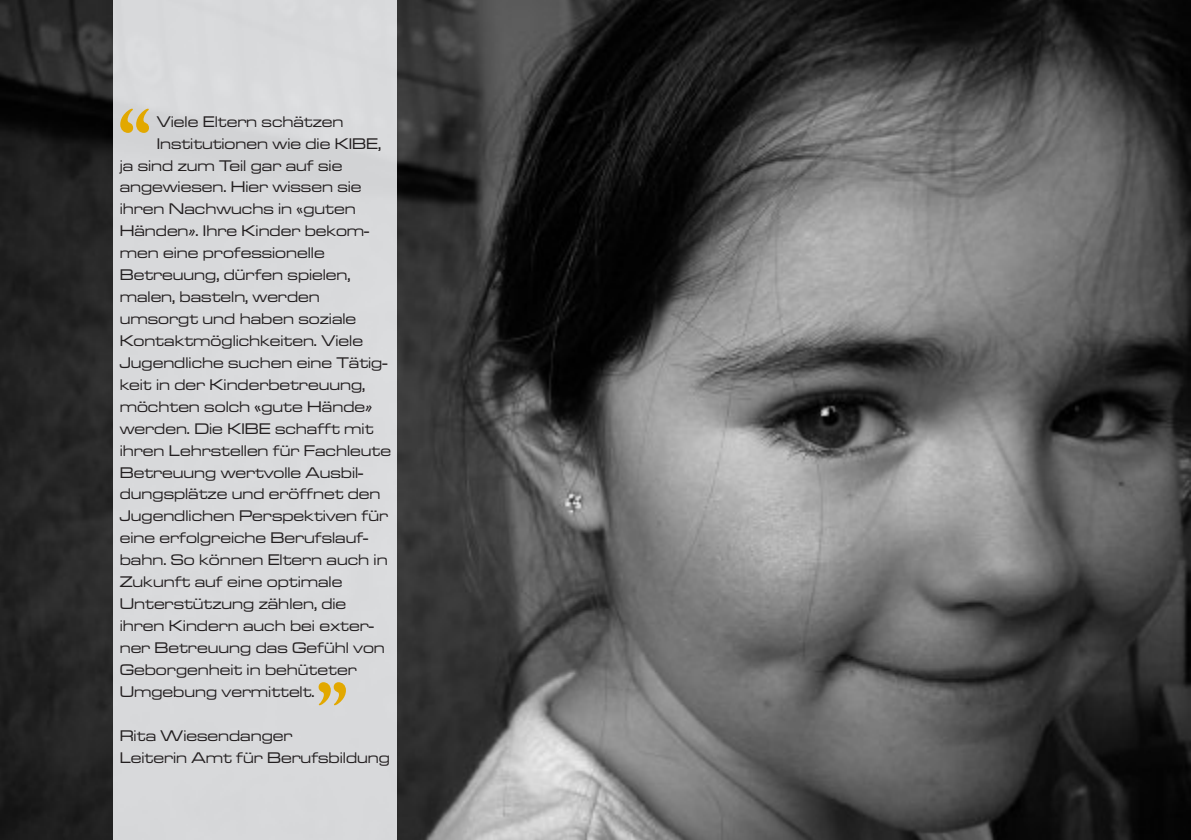
<style>
.page{position:relative;width:1191px;height:840px;background:#fff}
.page>*{position:absolute;margin:0;border:0;box-sizing:border-box;transform-origin:0 0}
.t1{font:700 84px "Adobe Caslon";color:#e2a800}
.t2{font:700 80px "Adobe Caslon";color:#e2a800}
.t3{font:16px/22px "Microgramma EF Medium Extend";color:#231f20}
</style>
<div class="page">
<img style="left:0;top:0;width:1190px;height:839px">
<div style="left:113px;top:0;width:284px;height:839px;background:#d8d9db"></div>
<h1 class="t1" style="left:118px;top:107px;width:35px">“</h1>
<p class="t3" style="left:157px;top:112px;width:188px">Viele Eltern schätzen</p>
<p class="t3" style="left:157px;top:133px;width:226px">Institutionen wie die KIBE,</p>
<p class="t3" style="left:120px;top:155px;width:224px">ja sind zum Teil gar auf sie</p>
<p class="t3" style="left:120px;top:177px;width:243px">angewiesen. Hier wissen sie</p>
<p class="t3" style="left:120px;top:199px;width:237px">ihren Nachwuchs in «guten</p>
<p class="t3" style="left:120px;top:221px;width:251px">Händen». Ihre Kinder bekom-</p>
<p class="t3" style="left:120px;top:243px;width:206px">men eine professionelle</p>
<p class="t3" style="left:120px;top:265px;width:232px">Betreuung, dürfen spielen,</p>
<p class="t3" style="left:120px;top:287px;width:202px">malen, basteln, werden</p>
<p class="t3" style="left:120px;top:309px;width:238px">umsorgt und haben soziale</p>
<p class="t3" style="left:120px;top:331px;width:245px">Kontaktmöglichkeiten. Viele</p>
<p class="t3" style="left:120px;top:352px;width:269px">Jugendliche suchen eine Tätig-</p>
<p class="t3" style="left:120px;top:374px;width:247px">keit in der Kinderbetreuung,</p>
<p class="t3" style="left:120px;top:396px;width:254px">möchten solch «gute Hände»</p>
<p class="t3" style="left:120px;top:418px;width:255px">werden. Die KIBE schafft mit</p>
<p class="t3" style="left:120px;top:440px;width:273px">ihren Lehrstellen für Fachleute</p>
<p class="t3" style="left:120px;top:462px;width:245px">Betreuung wertvolle Ausbil-</p>
<p class="t3" style="left:120px;top:484px;width:262px">dungsplätze und eröffnet den</p>
<p class="t3" style="left:120px;top:506px;width:270px">Jugendlichen Perspektiven für</p>
<p class="t3" style="left:120px;top:528px;width:250px">eine erfolgreiche Berufslauf-</p>
<p class="t3" style="left:120px;top:550px;width:269px">bahn. So können Eltern auch in</p>
<p class="t3" style="left:120px;top:571px;width:224px">Zukunft auf eine optimale</p>
<p class="t3" style="left:120px;top:593px;width:228px">Unterstützung zählen, die</p>
<p class="t3" style="left:120px;top:615px;width:255px">ihren Kindern auch bei exter-</p>
<p class="t3" style="left:120px;top:637px;width:267px">ner Betreuung das Gefühl von</p>
<p class="t3" style="left:120px;top:659px;width:238px">Geborgenheit in behüteter</p>
<p class="t3" style="left:120px;top:681px;width:196px">Umgebung vermittelt.</p>
<p class="t3" style="left:120px;top:725px;width:272px">Rita Wiesendanger<br>Leiterin Amt für Berufsbildung</p>
<h2 class="t2" style="left:316px;top:680px;width:33px">”</h2>
</div>
